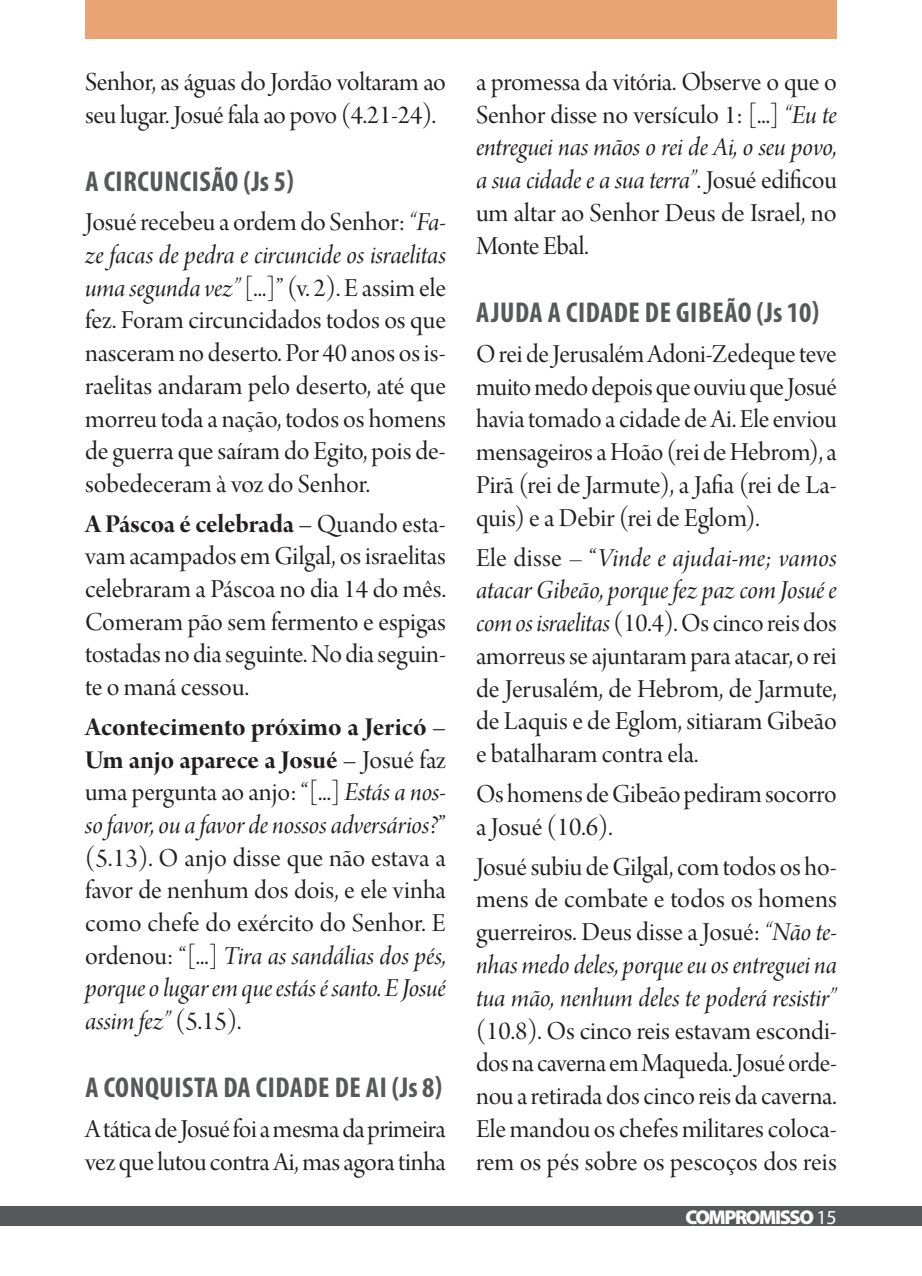
<style>
.page{position:relative;width:922px;height:1276px;background:#fff}
.page>*{position:absolute;margin:0;border:0;box-sizing:border-box;transform-origin:0 0}
.subtitulo_licoes{font:700 condensed 28.75px "Myriad Pro";letter-spacing:.02em;color:#57585a}
.Texto_licoes{font:27.5px/32.8px "Arno Pro Display";letter-spacing:-.005em;color:#231f20;text-align:justify}
.t1{font:900 20px "Myriad Pro";letter-spacing:-.07em;color:#fff}
.s1{font-family:"Arno Pro Italic Display"}
.s2{font-family:"Arno Pro Bold Display"}
.s3{font-weight:400}
</style>
<div class="page">
<div style="left:85px;top:0;width:751px;height:39px;background:#e8a474"></div>
<div style="left:0;top:1206px;width:921px;height:20px;background:#57585a"></div>
<p class="Texto_licoes" style="left:85px;top:67px;width:362px">Senhor, as águas do Jordão voltaram ao seu lugar. Josué fala ao povo (4.21-24).</p>
<p class="subtitulo_licoes" style="left:85px;top:163px;width:210px">A CIRCUNCISÃO (Js 5)</p>
<p class="Texto_licoes" style="left:85px;top:208px;width:362px">Josué recebeu a ordem do Senhor: <span class="s1">“Fa&shy;ze facas de pedra e circuncide os israelitas uma segunda vez”</span> [...]” (v. 2). E assim ele fez. Foram circuncidados todos os que nasceram no deserto. Por 40 anos os is&shy;raelitas andaram pelo deserto, até que morreu toda a nação, todos os homens de guerra que saíram do Egito, pois de&shy;sobedeceram à voz do Senhor.</p>
<p class="Texto_licoes" style="left:85px;top:509px;width:362px"><span class="s2">A Páscoa é celebrada –</span> Quando esta&shy;vam acampados em Gilgal, os israelitas celebraram a Páscoa no dia 14 do mês.<br>Comeram pão sem fermento e espigas tostadas no dia seguinte. No dia seguin&shy;te o maná cessou.</p>
<p class="Texto_licoes" style="left:85px;top:712px;width:362px"><span class="s2">Acontecimento próximo a Jericó – Um anjo aparece a Josué –</span> Josué faz uma pergunta ao anjo: “[...] <span class="s1">Estás a nos&shy;so favor, ou a favor de nossos adversários?</span>” (5.13). O anjo disse que não estava a favor de nenhum dos dois, e ele vinha como chefe do exército do Senhor. E ordenou: “[...] <span class="s1">Tira as sandálias dos pés, porque o lugar em que estás é santo. E Josué assim fez”</span> (5.15).</p>
<p class="subtitulo_licoes" style="left:85px;top:1069px;width:358px">A CONQUISTA DA CIDADE DE AI (Js 8)</p>
<p class="Texto_licoes" style="left:85px;top:1114px;width:362px">A tática de Josué foi a mesma da primeira vez que lutou contra Ai, mas agora tinha</p>
<p class="Texto_licoes" style="left:476px;top:67px;width:362px">a promessa da vitória. Observe o que o Senhor disse no versículo 1: [...] <span class="s1">“Eu te entreguei nas mãos o rei de Ai, o seu povo, a sua cidade e a sua terra”</span>. Josué edificou um altar ao Senhor Deus de Israel, no Monte Ebal.</p>
<p class="subtitulo_licoes" style="left:476px;top:294px;width:344px">AJUDA A CIDADE DE GIBEÃO (Js 10)</p>
<p class="Texto_licoes" style="left:476px;top:339px;width:362px">O rei de Jerusalém Adoni-Zedeque teve muito medo depois que ouviu que Josué havia tomado a cidade de Ai. Ele enviou mensageiros a Hoão (rei de Hebrom), a Pirã (rei de Jarmute), a Jafia (rei de La&shy;quis) e a Debir (rei de Eglom).</p>
<p class="Texto_licoes" style="left:476px;top:543px;width:362px">Ele disse – “<span class="s1">Vinde e ajudai-me; vamos atacar Gibeão, porque fez paz com Josué e com os israelitas</span> (10.4). Os cinco reis dos amorreus se ajuntaram para atacar, o rei de Jerusalém, de Hebrom, de Jarmute, de Laquis e de Eglom, sitiaram Gibeão e batalharam contra ela.</p>
<p class="Texto_licoes" style="left:476px;top:779px;width:362px">Os homens de Gibeão pediram socorro a Josué (10.6).</p>
<p class="Texto_licoes" style="left:476px;top:852px;width:362px">Josué subiu de Gilgal, com todos os ho&shy;mens de combate e todos os homens guerreiros. Deus disse a Josué: <span class="s1">“Não te&shy;nhas medo deles, porque eu os entreguei na tua mão, nenhum deles te poderá resistir” </span>(10.8). Os cinco reis estavam escondi&shy;dos na caverna em Maqueda. Josué orde&shy;nou a retirada dos cinco reis da caverna.<br>Ele mandou os chefes militares coloca&shy;rem os pés sobre os pescoços dos reis</p>
<p class="t1" style="left:685px;top:1203px;width:153px">COMPROMISSO <span class="s3">15</span></p>
</div>
